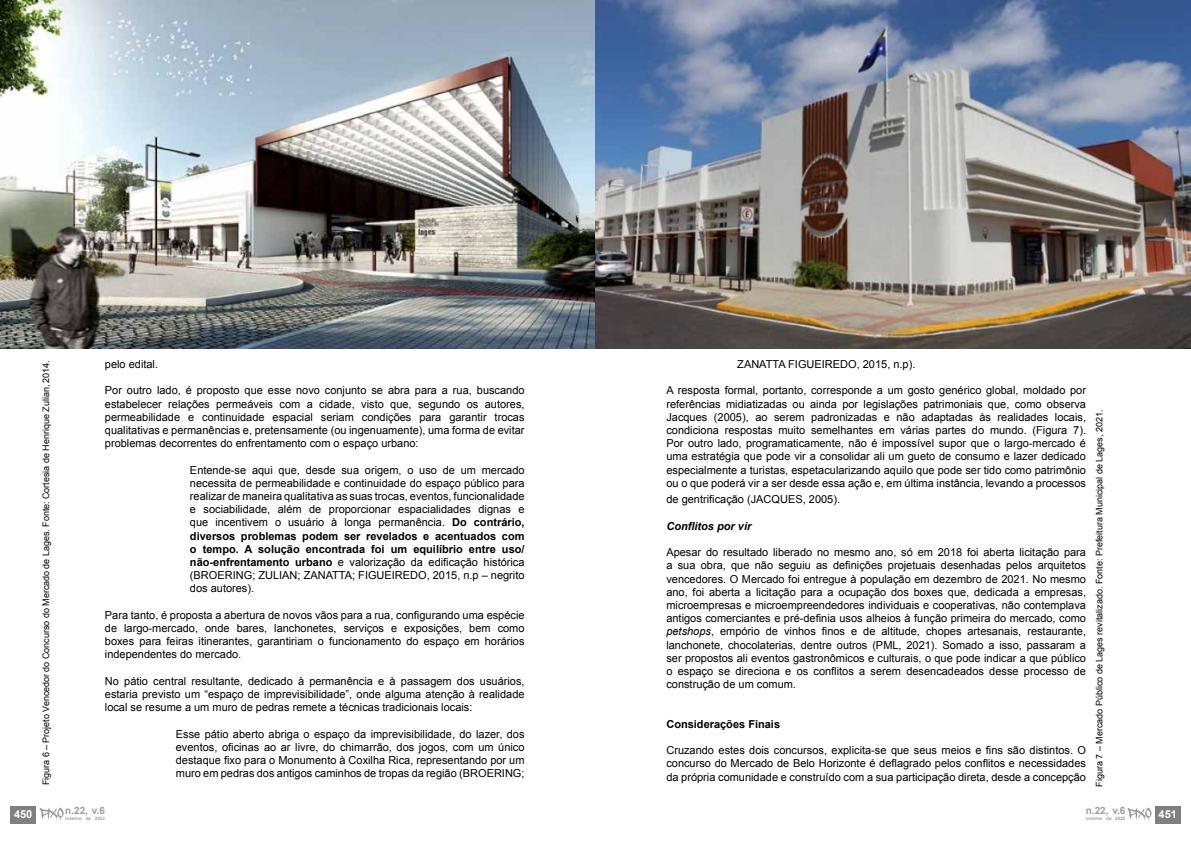
<style>
.page{position:relative;width:1191px;height:842px;background:#fff}
.page>*{position:absolute;margin:0;border:0;box-sizing:border-box;transform-origin:0 0}
.t1{font:11px/13.2px "Arial";color:#000;text-align:justify}
.t2{font:700 11px "Arial";color:#000}
.t3{font:italic 700 11px "Arial";color:#000}
.t4{font:700 11px "Arial";color:#fff}
.t5{font:700 10px "Arial";color:#9d9d9c}
.t6{font:9px "Arial";color:#000}
.t7{font:700 4.6px "Arial";color:#9d9d9c}
.s1{font-weight:700}
.s2{font-style:italic}
</style>
<div class="page">
<img style="left:0;top:0;width:1191px;height:348px">
<div style="left:1155px;top:806px;width:25px;height:17px;background:#808080"></div>
<svg style="left:1127px;top:808px;width:24px;height:13px"></svg>
<div style="left:11px;top:806px;width:25px;height:17px;background:#808080"></div>
<svg style="left:40px;top:808px;width:24px;height:13px"></svg>
<p class="t4" style="left:14px;top:807px;width:20px">450</p>
<p class="t6" style="left:40px;top:785px;width:427px;rotate:-90deg">Figura 6 – Projeto Vencedor do Concurso do Mercado de Lages. Fonte: Cortesia de Henrique Zulian, 2014.</p>
<p class="t1" style="left:105px;top:358px;width:55px">pelo edital.</p>
<p class="t1" style="left:105px;top:384px;width:421px">Por outro lado, é proposto que esse novo conjunto se abra para a rua, buscando estabelecer relações permeáveis com a cidade, visto que, segundo os autores, permeabilidade e continuidade espacial seriam condições para garantir trocas qualitativas e permanências e, pretensamente (ou ingenuamente), uma forma de evitar problemas decorrentes do enfrentamento com o espaço urbano:</p>
<p class="t1" style="left:190px;top:463px;width:336px">Entende-se aqui que, desde sua origem, o uso de um mercado necessita de permeabilidade e continuidade do espaço público para realizar de maneira qualitativa as suas trocas, eventos, funcionalidade e sociabilidade, além de proporcionar espacialidades dignas e que incentivem o usuário à longa permanência. <span class="s1">Do contrário, diversos problemas podem ser revelados e acentuados com o tempo. A solução encontrada foi um equilíbrio entre uso/ não-enfrentamento urbano</span> e valorização da edificação histórica (BROERING; ZULIAN; ZANATTA; FIGUEIREDO, 2015, n.p – negrito dos autores).</p>
<p class="t1" style="left:105px;top:608px;width:421px">Para tanto, é proposta a abertura de novos vãos para a rua, configurando uma espécie de largo-mercado, onde bares, lanchonetes, serviços e exposições, bem como boxes para feiras itinerantes, garantiriam o funcionamento do espaço em horários independentes do mercado.</p>
<p class="t1" style="left:105px;top:674px;width:421px">No pátio central resultante, dedicado à permanência e à passagem dos usuários, estaria previsto um “espaço de imprevisibilidade”, onde alguma atenção à realidade local se resume a um muro de pedras remete a técnicas tradicionais locais:</p>
<p class="t1" style="left:176px;top:727px;width:350px">Esse pátio aberto abriga o espaço da imprevisibilidade, do lazer, dos eventos, oficinas ao ar livre, do chimarrão, dos jogos, com um único destaque fixo para o Monumento à Coxilha Rica, representando por um muro em pedras dos antigos caminhos de tropas da região (BROERING;</p>
<p class="t5" style="left:65px;top:804px;width:41px">n.22, v.6</p>
<p class="t7" style="left:65px;top:815px;width:41px">inverno de 2022</p>
<p class="t1" style="left:737px;top:358px;width:180px">ZANATTA FIGUEIREDO, 2015, n.p).</p>
<p class="t1" style="left:666px;top:384px;width:421px">A resposta formal, portanto, corresponde a um gosto genérico global, moldado por referências midiatizadas ou ainda por legislações patrimoniais que, como observa Jacques (2005), ao serem padronizadas e não adaptadas às realidades locais, condiciona respostas muito semelhantes em várias partes do mundo. (Figura 7).<br>Por outro lado, programaticamente, não é impossível supor que o largo-mercado é uma estratégia que pode vir a consolidar ali um gueto de consumo e lazer dedicado especialmente a turistas, espetacularizando aquilo que pode ser tido como patrimônio ou o que poderá vir a ser desde essa ação e, em última instância, levando a processos</p>
<p class="t1" style="left:666px;top:493px;width:175px">de gentrificação (JACQUES, 2005).</p>
<p class="t3" style="left:666px;top:519px;width:86px">Conflitos por vir</p>
<p class="t1" style="left:666px;top:546px;width:421px">Apesar do resultado liberado no mesmo ano, só em 2018 foi aberta licitação para a sua obra, que não seguiu as definições projetuais desenhadas pelos arquitetos vencedores. O Mercado foi entregue à população em dezembro de 2021. No mesmo ano, foi aberta a licitação para a ocupação dos boxes que, dedicada a empresas, microempresas e microempreendedores individuais e cooperativas, não contemplava antigos comerciantes e pré-definia usos alheios à função primeira do mercado, como <span class="s2">petshops</span>, empório de vinhos finos e de altitude, chopes artesanais, restaurante, lanchonete, chocolaterias, dentre outros (PML, 2021). Somado a isso, passaram a ser propostos ali eventos gastronômicos e culturais, o que pode indicar a que público o espaço se direciona e os conflitos a serem desencadeados desse processo de construção de um comum.</p>
<p class="t2" style="left:666px;top:717px;width:115px">Considerações Finais</p>
<p class="t1" style="left:666px;top:744px;width:421px">Cruzando estes dois concursos, explicita-se que seus meios e fins são distintos. O concurso do Mercado de Belo Horizonte é deflagrado pelos conflitos e necessidades da própria comunidade e construído com a sua participação direta, desde a concepção</p>
<p class="t6" style="left:1093px;top:787px;width:379px;rotate:-90deg">Figura 7 – Mercado Público de Lages revitalizado. Fonte: Prefeitura Municipal de Lages, 2021.</p>
<p class="t5" style="left:1085px;top:804px;width:41px">n.22, v.6</p>
<p class="t7" style="left:1085px;top:815px;width:41px">inverno de 2022</p>
<p class="t4" style="left:1158px;top:807px;width:20px">451</p>
</div>
